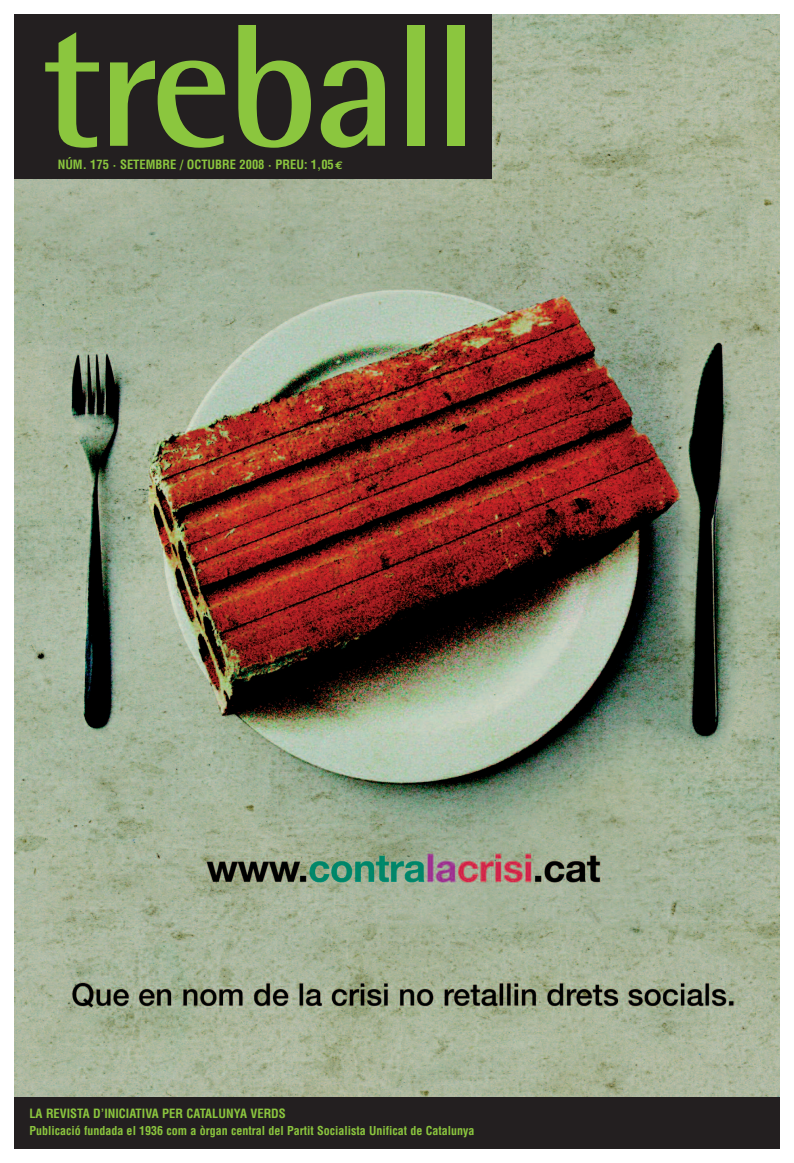
<style>
.page{position:relative;width:794px;height:1163px;background:#fff}
.page>*{position:absolute;margin:0;border:0;box-sizing:border-box;transform-origin:0 0}
.t1{font:700 175px "Rotis Semi Sans";letter-spacing:-.025em;color:#8bc63e}
.t2{font:700 condensed 12.5px "Helvetica";color:#8bc63e}
.t3{font:700 condensed 12px "Helvetica";color:#8bc63e}
.s1{font-family:"Euro Mono";font-stretch:normal;font-size:11px}
</style>
<div class="page">
<img style="left:14px;top:14px;width:766px;height:1082px">
<div style="left:14px;top:14px;width:477px;height:165px;background:#231f20"></div>
<div style="left:14px;top:1096px;width:766px;height:52px;background:#231f20"></div>
<h1 class="t1" style="left:40px;top:25px;width:440px">treball</h1>
<p class="t2" style="left:58px;top:157px;width:287px">NÚM. 175 · SETEMBRE / OCTUBRE 2008 · PREU: 1,05<span class="s1">€</span></p>
<p class="t2" style="left:29px;top:1106px;width:258px">LA REVISTA D’INICIATIVA PER CATALUNYA VERDS</p>
<p class="t3" style="left:29px;top:1123px;width:446px">Publicació fundada el 1936 com a òrgan central del Partit Socialista Unificat de Catalunya</p>
</div>
